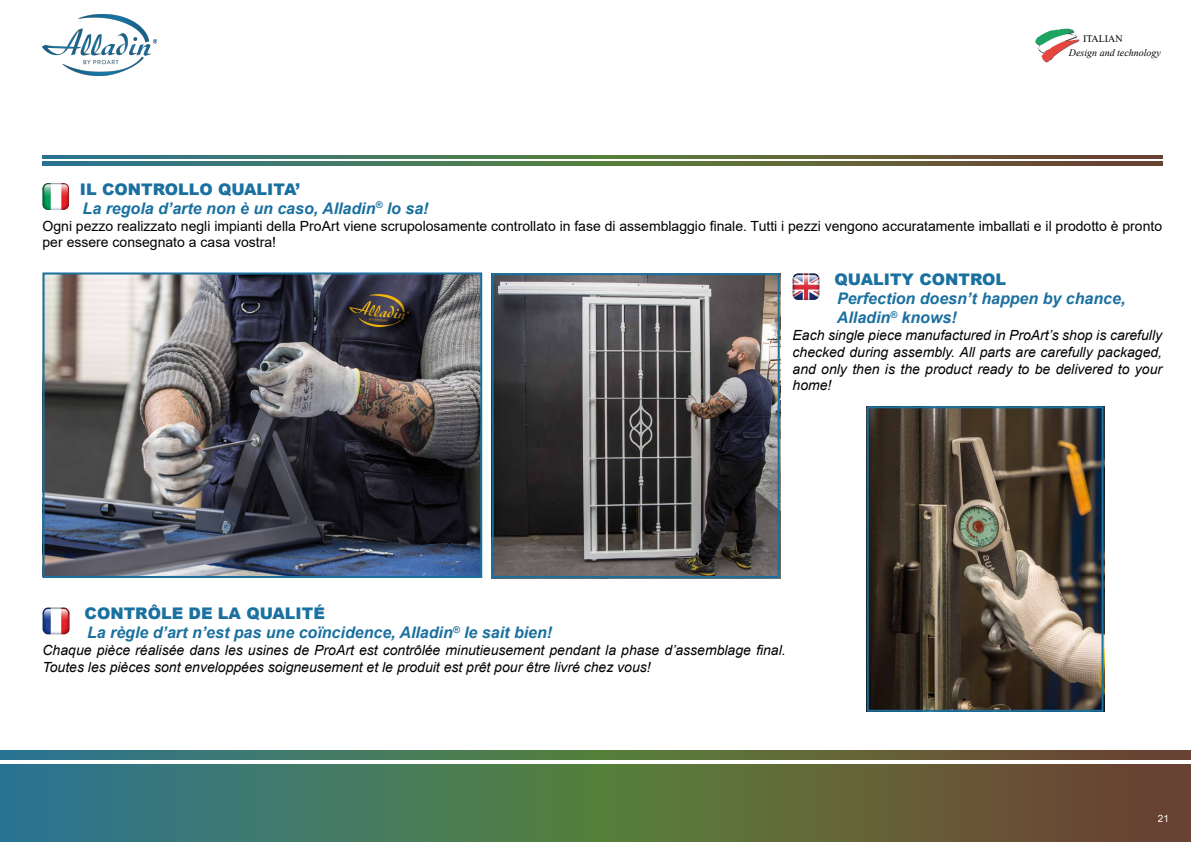
<style>
.page{position:relative;width:1191px;height:842px;background:#fff}
.page>*{position:absolute;margin:0;border:0;box-sizing:border-box;transform-origin:0 0}
.t1{font:italic 700 16px/19.2px "Arial";color:#1a709f}
.t2{font:900 16px "Arial";color:#1a709f}
.t3{font:italic 14px/16.8px "Arial";color:#000}
.t4{font:14px/16.8px "Arial";color:#000}
.t5{font:italic 10px "Times New Roman";color:#000}
.t6{font:10px "Times New Roman";color:#000}
.t7{font:10px "Arial";color:#fff}
.s1{font-weight:900;font-style:normal}
</style>
<div class="page">
<svg style="left:0;top:765px;width:1191px;height:77px;background:#516c4f"></svg>
<img style="left:46px;top:275px;width:433px;height:300px">
<div style="left:43px;top:272px;width:439px;height:306px;border:2px solid #1a709f"></div>
<img style="left:495px;top:273px;width:285px;height:305px">
<div style="left:492px;top:273px;width:287px;height:305px;border:2px solid #1a709f"></div>
<img style="left:869px;top:407px;width:235px;height:305px">
<div style="left:866px;top:406px;width:237px;height:306px;border:2px solid #1a709f"></div>
<img style="left:42px;top:14px;width:115px;height:61px">
<img style="left:42px;top:183px;width:27px;height:27px">
<img style="left:792px;top:273px;width:27px;height:27px">
<img style="left:43px;top:607px;width:27px;height:27px">
<svg style="left:43px;top:162px;width:1119px;height:3px;background:#516c4f"></svg>
<svg style="left:1px;top:751px;width:1190px;height:8px;background:#516c50"></svg>
<svg style="left:43px;top:155px;width:1119px;height:4px;background:#516c4f"></svg>
<img style="left:1035px;top:29px;width:45px;height:34px">
<p class="t6" style="left:1083px;top:32px;width:41px">ITALIAN</p>
<p class="t5" style="left:1068px;top:46px;width:94px">Design and technology</p>
<p class="t1" style="left:80px;top:180px;width:350px"><span class="s1">IL CONTROLLO QUALITA’<br></span>La regola d’arte non è un caso, Alladin<sup>®</sup> lo sa!</p>
<p class="t4" style="left:43px;top:217px;width:1121px">Ogni pezzo realizzato negli impianti della ProArt viene scrupolosamente controllato in fase di assemblaggio finale. Tutti i pezzi vengono accuratamente imballati e il prodotto è pronto per essere consegnato a casa vostra!</p>
<p class="t2" style="left:834px;top:267px;width:173px">QUALITY CONTROL</p>
<p class="t1" style="left:837px;top:289px;width:290px">Perfection doesn’t happen by chance,<br>Alladin<sup>®</sup> knows!</p>
<p class="t3" style="left:792px;top:327px;width:371px;text-align:justify">Each single piece manufactured in ProArt’s shop is carefully checked during assembly. All parts are carefully packaged, and only then is the product ready to be delivered to your home!</p>
<p class="t1" style="left:85px;top:604px;width:469px"><span class="s1">CONTRÔLE DE LA QUALITÉ<br></span>La règle d’art n’est pas une coïncidence, Alladin<sup>®</sup> le sait bien!</p>
<p class="t3" style="left:43px;top:642px;width:744px">Chaque pièce réalisée dans les usines de ProArt est contrôlée minutieusement pendant la phase d’assemblage final.<br>Toutes les pièces sont enveloppées soigneusement et le produit est prêt pour être livré chez vous!</p>
<p class="t7" style="left:1157px;top:811px;width:13px">21</p>
</div>
